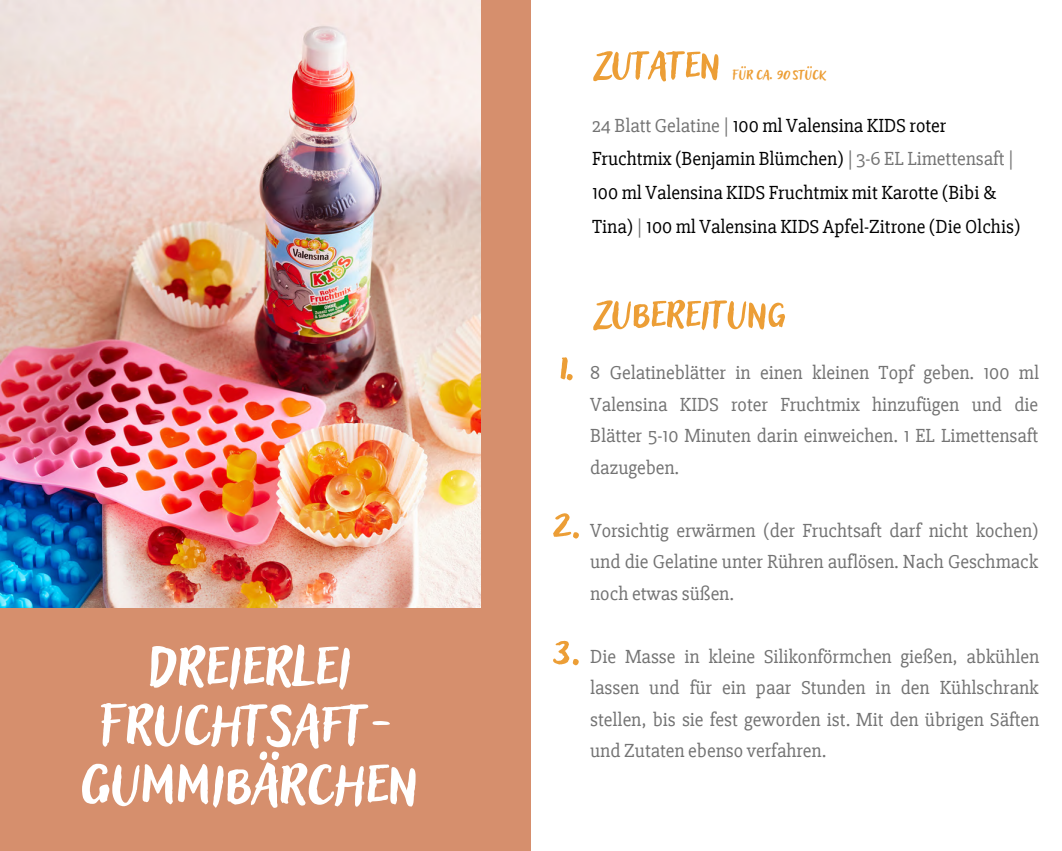
<style>
.page{position:relative;width:1062px;height:851px;background:#fff}
.page>*{position:absolute;margin:0;border:0;box-sizing:border-box;transform-origin:0 0}
.t1{font:74.85px "Adlery Pro Blockletter";color:#fff}
.t2{font:51px "Adlery Pro Blockletter";color:#ec9e36}
.t3{font:19.5px/31.5px "Slabo 27 px";color:#737373;text-align:justify}
.t4{font:19.5px/33.8px "Slabo 27 px";color:#000}
.t5{font:18px "Adlery Pro Blockletter";color:#ec9e36}
.s1{color:#737373}
</style>
<div class="page">
<div style="left:0;top:0;width:531px;height:850px;background:#d68f6d"></div>
<img style="left:0;top:0;width:481px;height:607px">
<p class="t1" style="left:148px;top:614px;width:205px">Dreierlei</p>
<p class="t1" style="left:100px;top:673px;width:301px">Fruchtsaft-</p>
<p class="t1" style="left:81px;top:732px;width:339px">Gummibärchen</p>
<p class="t2" style="left:592px;top:30px;width:129px">Zutaten</p>
<p class="t5" style="left:733px;top:62px;width:95px">Für ca. 90 Stück</p>
<p class="t4" style="left:592px;top:108px;width:430px"><span class="s1">24 Blatt Gelatine |</span> 100 ml Valensina KIDS roter Fruchtmix (Benjamin Blümchen) <span class="s1">| 3-6 EL Limettensaft | </span>100 ml Valensina KIDS Fruchtmix mit Karotte (Bibi &amp; Tina) <span class="s1">|</span> 100 ml Valensina KIDS Apfel-Zitrone (Die Olchis)</p>
<p class="t2" style="left:558px;top:332px;width:20px">1.</p>
<p class="t2" style="left:592px;top:279px;width:195px">Zubereitung</p>
<p class="t3" style="left:590px;top:357px;width:450px">8 Gelatineblätter in einen kleinen Topf geben. 100 ml Valensina KIDS roter Fruchtmix hinzufügen und die Blätter 5-10 Minuten darin einweichen. 1 EL Limettensaft dazugeben.</p>
<p class="t2" style="left:552px;top:490px;width:33px">2.</p>
<p class="t3" style="left:590px;top:515px;width:450px">Vorsichtig erwärmen (der Fruchtsaft darf nicht kochen) und die Gelatine unter Rühren auflösen. Nach Geschmack noch etwas süßen.</p>
<p class="t2" style="left:552px;top:617px;width:32px">3.</p>
<p class="t3" style="left:590px;top:640px;width:451px">Die Masse in kleine Silikonförmchen gießen, abkühlen lassen und für ein paar Stunden in den Kühlschrank stellen, bis sie fest geworden ist. Mit den übrigen Säften und Zutaten ebenso verfahren.</p>
</div>
